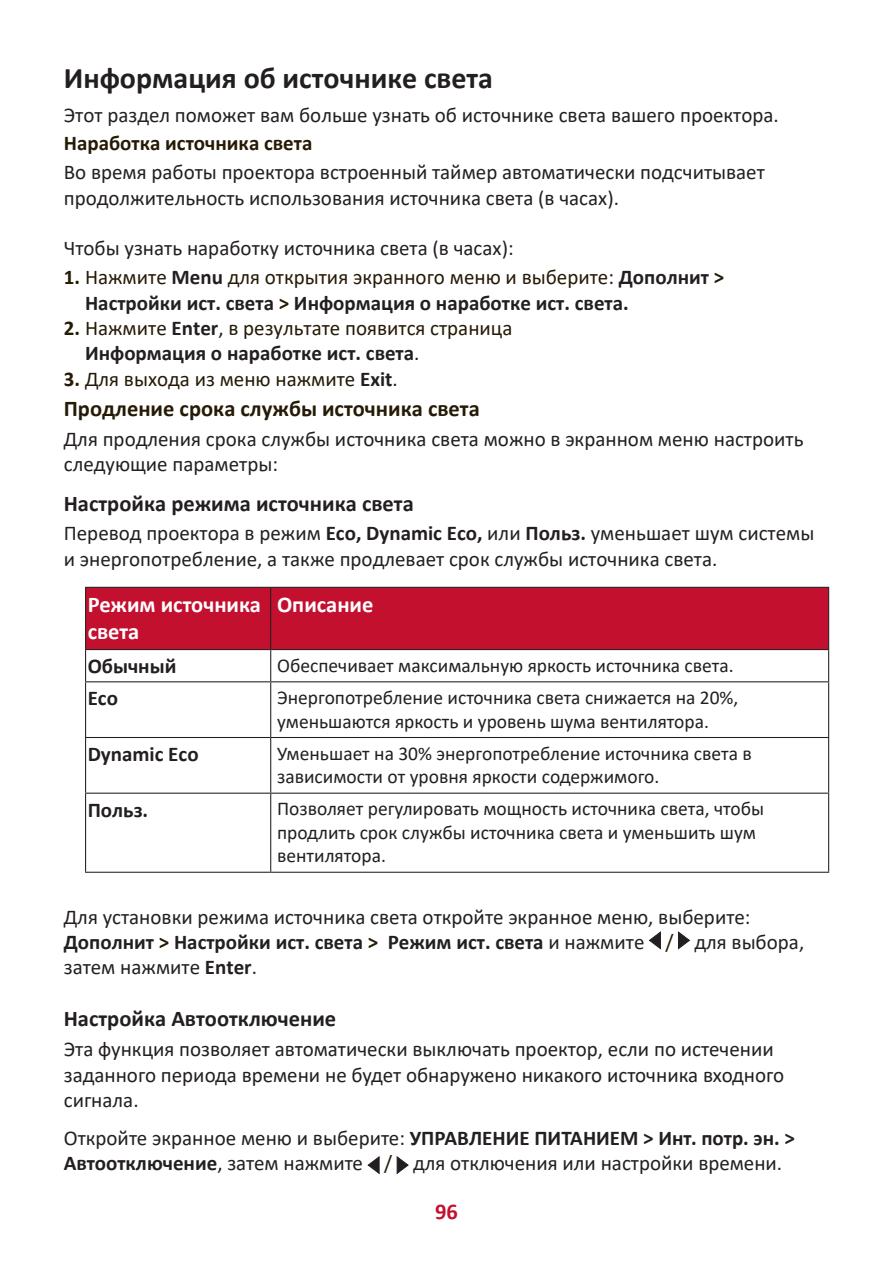
<style>
.page{position:relative;width:893px;height:1263px;background:#fff}
.page>*{position:absolute;margin:0;border:0;box-sizing:border-box;transform-origin:0 0}
.t1{font:700 30px "Calibri";color:#231f20}
.t2{font:700 22.5px "Calibri";color:#231f20}
.t3{font:700 22.5px "Calibri";color:#251a05}
.t4{font:700 22.5px/27px "Calibri";color:#fff}
.t5{font:700 22.5px "Calibri";color:#c3102f}
.t6{font:21px/25.2px "Calibri";color:#231f20}
.t7{font:700 21px/25.2px "Calibri";color:#231f20}
.t8{font:21px/25.2px "Calibri";color:#251a05}
.t9{font:700 21px "Calibri";color:#251a05}
.t10{font:19.5px/23.4px "Calibri";color:#231f20}
.s1{color:#251a05}
.s2{font-weight:400;color:#251a05}
.s3{font-weight:700}
.s4{font-weight:700;color:#231f20}
.s5{font-weight:700;color:#251a05}
</style>
<div class="page">
<div style="left:86px;top:588px;width:742px;height:61px;background:#c3102f"></div>
<hr style="left:85px;top:587px;width:186px;height:1px;background:#231f20">
<hr style="left:85px;top:588px;width:1px;height:61px;background:#231f20">
<hr style="left:271px;top:587px;width:558px;height:1px;background:#231f20">
<hr style="left:270px;top:588px;width:1px;height:61px;background:#231f20">
<hr style="left:828px;top:588px;width:1px;height:61px;background:#231f20">
<hr style="left:85px;top:649px;width:186px;height:1px;background:#231f20">
<hr style="left:85px;top:650px;width:1px;height:31px;background:#231f20">
<hr style="left:271px;top:649px;width:558px;height:1px;background:#231f20">
<hr style="left:270px;top:650px;width:1px;height:31px;background:#231f20">
<hr style="left:828px;top:650px;width:1px;height:31px;background:#231f20">
<hr style="left:85px;top:681px;width:186px;height:1px;background:#231f20">
<hr style="left:85px;top:682px;width:1px;height:55px;background:#231f20">
<hr style="left:271px;top:681px;width:558px;height:1px;background:#231f20">
<hr style="left:270px;top:682px;width:1px;height:55px;background:#231f20">
<hr style="left:828px;top:682px;width:1px;height:55px;background:#231f20">
<hr style="left:85px;top:737px;width:186px;height:1px;background:#231f20">
<hr style="left:85px;top:738px;width:1px;height:55px;background:#231f20">
<hr style="left:271px;top:737px;width:558px;height:1px;background:#231f20">
<hr style="left:270px;top:738px;width:1px;height:55px;background:#231f20">
<hr style="left:828px;top:738px;width:1px;height:55px;background:#231f20">
<hr style="left:85px;top:793px;width:186px;height:1px;background:#231f20">
<hr style="left:85px;top:794px;width:1px;height:78px;background:#231f20">
<hr style="left:271px;top:793px;width:558px;height:1px;background:#231f20">
<hr style="left:270px;top:794px;width:1px;height:78px;background:#231f20">
<hr style="left:828px;top:794px;width:1px;height:78px;background:#231f20">
<hr style="left:85px;top:872px;width:186px;height:1px;background:#231f20">
<hr style="left:271px;top:872px;width:558px;height:1px;background:#231f20">
<svg style="left:649px;top:931px;width:12px;height:18px"></svg>
<svg style="left:678px;top:931px;width:12px;height:18px"></svg>
<svg style="left:368px;top:1156px;width:12px;height:18px"></svg>
<svg style="left:397px;top:1156px;width:12px;height:18px"></svg>
<h1 class="t1" style="left:64px;top:57px;width:431px">Информация об источнике света</h1>
<p class="t6" style="left:64px;top:102px;width:717px">Этот раздел поможет вам больше узнать об источнике света вашего проектора.</p>
<p class="t9" style="left:64px;top:128px;width:250px">Наработка источника света</p>
<p class="t6" style="left:64px;top:159px;width:703px">Во время работы проектора встроенный таймер автоматически подсчитывает продолжительность использования источника света (в часах).</p>
<p class="t6" style="left:64px;top:235px;width:451px">Чтобы узнать наработку источника света (в часах):</p>
<p class="t7" style="left:85px;top:265px;width:641px;text-indent:-21px"><span class="s1">1.</span> <span class="s2">Нажмите</span> Menu <span class="s2">для открытия экранного меню и выберите:</span> Дополнит <span class="s1">&gt;<br></span>Настройки ист. света <span class="s1">&gt;</span> Информация о наработке ист. света.</p>
<p class="t8" style="left:85px;top:315px;width:429px;text-indent:-21px"><span class="s3">2.</span> Нажмите <span class="s4">Enter</span>, в результате появится страница<br><span class="s4">Информация о наработке ист. света</span>.</p>
<p class="t8" style="left:64px;top:366px;width:335px"><span class="s3">3.</span> Для выхода из меню нажмите <span class="s4">Exit</span>.</p>
<p class="t3" style="left:64px;top:393px;width:417px">Продление срока службы источника света</p>
<p class="t6" style="left:64px;top:426px;width:741px">Для продления срока службы источника света можно в экранном меню настроить следующие параметры:</p>
<p class="t2" style="left:64px;top:487px;width:351px">Настройка режима источника света</p>
<p class="t6" style="left:64px;top:520px;width:752px">Перевод проектора в режим <span class="s3">Eco, Dynamic Eco,</span> или <span class="s3">Польз.</span> уменьшает шум системы и энергопотребление, а также продлевает срок службы источника света.</p>
<p class="t4" style="left:88px;top:591px;width:175px">Режим источника света</p>
<p class="t4" style="left:277px;top:591px;width:98px">Описание</p>
<p class="t7" style="left:88px;top:653px;width:90px">Обычный</p>
<p class="t10" style="left:277px;top:653px;width:458px">Обеспечивает максимальную яркость источника света.</p>
<p class="t7" style="left:88px;top:685px;width:32px">Eco</p>
<p class="t10" style="left:277px;top:685px;width:463px">Энергопотребление источника света снижается на 20%, уменьшаются яркость и уровень шума вентилятора.</p>
<p class="t7" style="left:88px;top:741px;width:112px">Dynamic Eco</p>
<p class="t10" style="left:277px;top:741px;width:476px">Уменьшает на 30% энергопотребление источника света в зависимости от уровня яркости содержимого.</p>
<p class="t7" style="left:88px;top:797px;width:62px">Польз.</p>
<p class="t10" style="left:277px;top:797px;width:489px">Позволяет регулировать мощность источника света, чтобы продлить срок службы источника света и уменьшить шум вентилятора.</p>
<p class="t6" style="left:64px;top:904px;width:742px">Для установки режима источника света откройте экранное меню, выберите:<br><span class="s3">Дополнит</span> <span class="s5">&gt;</span> <span class="s3">Настройки ист. света</span> <span class="s5">&gt;</span> <span class="s3">Режим ист. света</span> и нажмите <span class="s1">/</span> для выбора, затем нажмите <span class="s3">Enter</span>.</p>
<p class="t2" style="left:64px;top:1003px;width:274px">Настройка Автоотключение</p>
<p class="t6" style="left:64px;top:1036px;width:722px">Эта функция позволяет автоматически выключать проектор, если по истечении заданного периода времени не будет обнаружено никакого источника входного сигнала.</p>
<p class="t6" style="left:64px;top:1124px;width:733px">Откройте экранное меню и выберите: <span class="s3">УПРАВЛЕНИЕ ПИТАНИЕМ &gt; Инт. потр. эн. &gt;<br>Автоотключение</span>, затем нажмите <span class="s1">/</span> для отключения или настройки времени.</p>
<p class="t5" style="left:435px;top:1196px;width:24px">96</p>
</div>
